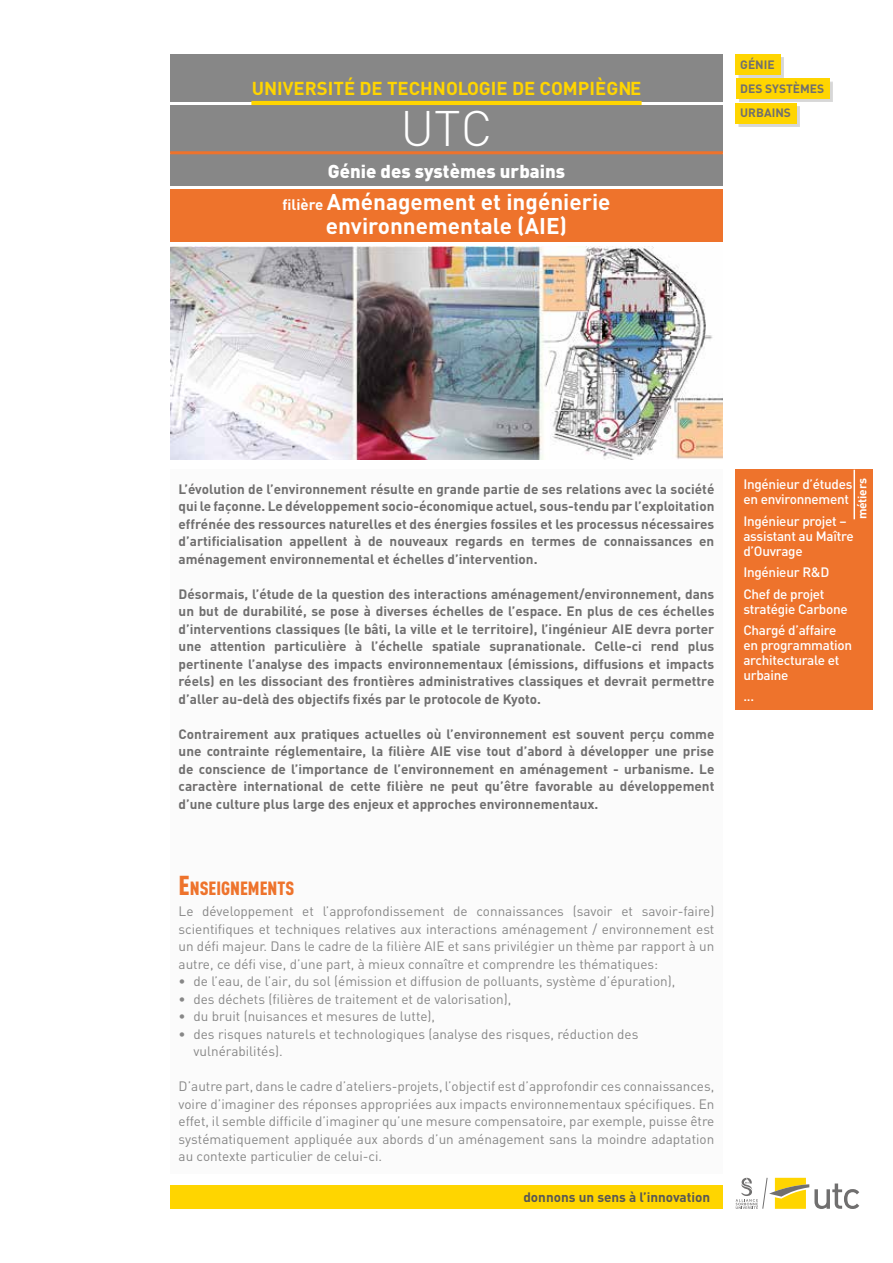
<style>
.page{position:relative;width:893px;height:1263px;background:#fff}
.page>*{position:absolute;margin:0;border:0;box-sizing:border-box;transform-origin:0 0}
.t1{font:300 49.2px "DIN";color:#fff}
.t2{font:700 22.5px/24px "DIN";color:#fff;text-align:center}
.t3{font:900 18.9px "DIN Cond";color:#ee732c}
.t4{font:700 18.45px "DIN";color:#ffd500}
.t5{font:900 18.45px "DIN";color:#fff}
.t6{font:700 13.5px/17.5px "DIN";color:#706f6f;text-align:justify}
.t7{font:13.5px/17.5px "DIN";color:#878787;text-align:justify}
.t8{font:500 13.5px/15px "DIN";letter-spacing:-.02em;color:#fff}
.t9{font:700 13.5px "DIN";color:#575756}
.t10{font:700 12px/24px "DIN";color:#706f6f}
.t11{font:700 12px "DIN";letter-spacing:-.02em;color:#fff}
.s1{font-size:15px}
.s2{font-size:27px}
</style>
<div class="page">
<div style="left:170px;top:1185px;width:553px;height:24px;background:#ffd500"></div>
<img style="left:170px;top:247px;width:553px;height:213px">
<div style="left:170px;top:54px;width:553px;height:48px;background:#878787"></div>
<div style="left:170px;top:154px;width:553px;height:32px;background:#878787"></div>
<div style="left:170px;top:105px;width:553px;height:48px;background:#878787"></div>
<hr style="left:251px;top:101px;width:391px;height:4px;background:#ffd500">
<hr style="left:170px;top:187px;width:553px;height:1px;background:#ee732c">
<hr style="left:170px;top:151px;width:553px;height:3px;background:#ee732c">
<svg style="left:736px;top:1178px;width:123px;height:31px"></svg>
<div style="left:170px;top:189px;width:553px;height:53px;background:#ee732c"></div>
<div style="left:739px;top:57px;width:45px;height:21px;background:#d7d7d7"></div>
<div style="left:736px;top:54px;width:45px;height:21px;background:#ffd500"></div>
<div style="left:739px;top:82px;width:93px;height:20px;background:#000;opacity:.16"></div>
<div style="left:736px;top:79px;width:93px;height:20px;background:#ffd500"></div>
<div style="left:739px;top:106px;width:61px;height:21px;background:#d7d7d7"></div>
<div style="left:736px;top:103px;width:61px;height:21px;background:#ffd500"></div>
<div style="left:170px;top:470px;width:553px;height:704px;background:#fbfbfb"></div>
<div style="left:735px;top:470px;width:138px;height:240px;background:#ee732c"></div>
<hr style="left:853px;top:470px;width:2px;height:49px;background:#fff">
<h3 class="t4" style="left:252px;top:76px;width:391px">UNIVERSITÉ DE TECHNOLOGIE DE COMPIÈGNE</h3>
<h1 class="t1" style="left:400px;top:98px;width:94px">UTC</h1>
<h3 class="t5" style="left:328px;top:159px;width:239px">Génie des systèmes urbains</h3>
<h2 class="t2" style="left:282px;top:189px;width:330px"><span class="s1">filière</span> Aménagement et ingénierie environnementale (AIE)</h2>
<p class="t10" style="left:740px;top:52px;width:86px">GÉNIE<br>DES SYSTÈMES<br>URBAINS</p>
<p class="t6" style="left:179px;top:479px;width:537px">L’évolution de l’environnement résulte en grande partie de ses relations avec la société qui le façonne. Le développement socio-économique actuel, sous-tendu par l’exploitation effrénée des ressources naturelles et des énergies fossiles et les processus nécessaires d’artificialisation appellent à de nouveaux regards en termes de connaissances en aménagement environnemental et échelles d’intervention.</p>
<p class="t6" style="left:179px;top:584px;width:537px">Désormais, l’étude de la question des interactions aménagement/environnement, dans un but de durabilité, se pose à diverses échelles de l’espace. En plus de ces échelles d’interventions classiques (le bâti, la ville et le territoire), l’ingénieur AIE devra porter une attention particulière à l’échelle spatiale supranationale. Celle-ci rend plus pertinente l’analyse des impacts environnementaux (émissions, diffusions et impacts réels) en les dissociant des frontières administratives classiques et devrait permettre d’aller au-delà des objectifs fixés par le protocole de Kyoto.</p>
<p class="t6" style="left:179px;top:724px;width:537px">Contrairement aux pratiques actuelles où l’environnement est souvent perçu comme une contrainte réglementaire, la filière AIE vise tout d’abord à développer une prise de conscience de l’importance de l’environnement en aménagement - urbanisme. Le caractère international de cette filière ne peut qu’être favorable au développement d’une culture plus large des enjeux et approches environnementaux.</p>
<h3 class="t3" style="left:179px;top:876px;width:117px"><span class="s2">E</span>NSEIGNEMENTS</h3>
<p class="t7" style="left:179px;top:902px;width:537px">Le développement et l’approfondissement de connaissances (savoir et savoir-faire) scientifiques et techniques relatives aux interactions aménagement / environnement est un défi majeur. Dans le cadre de la filière AIE et sans privilégier un thème par rapport à un autre, ce défi vise, d’une part, à mieux connaître et comprendre les thématiques:</p>
<p class="t7" style="left:179px;top:972px;width:498px">• de l’eau, de l’air, du sol (émission et diffusion de polluants, système d’épuration),</p>
<p class="t7" style="left:179px;top:990px;width:334px">• des déchets (filières de traitement et de valorisation),</p>
<p class="t7" style="left:179px;top:1007px;width:258px">• du bruit (nuisances et mesures de lutte),</p>
<p class="t7" style="left:193px;top:1025px;width:446px;text-indent:-15px">• des risques naturels et technologiques (analyse des risques, réduction des vulnérabilités).</p>
<p class="t7" style="left:179px;top:1077px;width:537px">D’autre part, dans le cadre d’ateliers-projets, l’objectif est d’approfondir ces connaissances, voire d’imaginer des réponses appropriées aux impacts environnementaux spécifiques. En effet, il semble difficile d’imaginer qu’une mesure compensatoire, par exemple, puisse être systématiquement appliquée aux abords d’un aménagement sans la moindre adaptation au contexte particulier de celui-ci.</p>
<p class="t9" style="left:523px;top:1188px;width:188px">donnons un sens à l’innovation</p>
<p class="t11" style="left:854px;top:519px;width:43px;rotate:-90deg">métiers</p>
<p class="t8" style="left:743px;top:476px;width:111px">Ingénieur d’études en environnement</p>
<p class="t8" style="left:743px;top:513px;width:112px">Ingénieur projet – assistant au Maître d’Ouvrage</p>
<p class="t8" style="left:743px;top:561px;width:88px;line-height:21.5px">Ingénieur R&amp;D<br>Chef de projet</p>
<p class="t8" style="left:743px;top:597px;width:106px;line-height:21.5px">stratégie Carbone<br>Chargé d’affaire</p>
<p class="t8" style="left:743px;top:637px;width:110px">en programmation architecturale et urbaine</p>
<p class="t8" style="left:743px;top:688px;width:12px">...</p>
</div>
